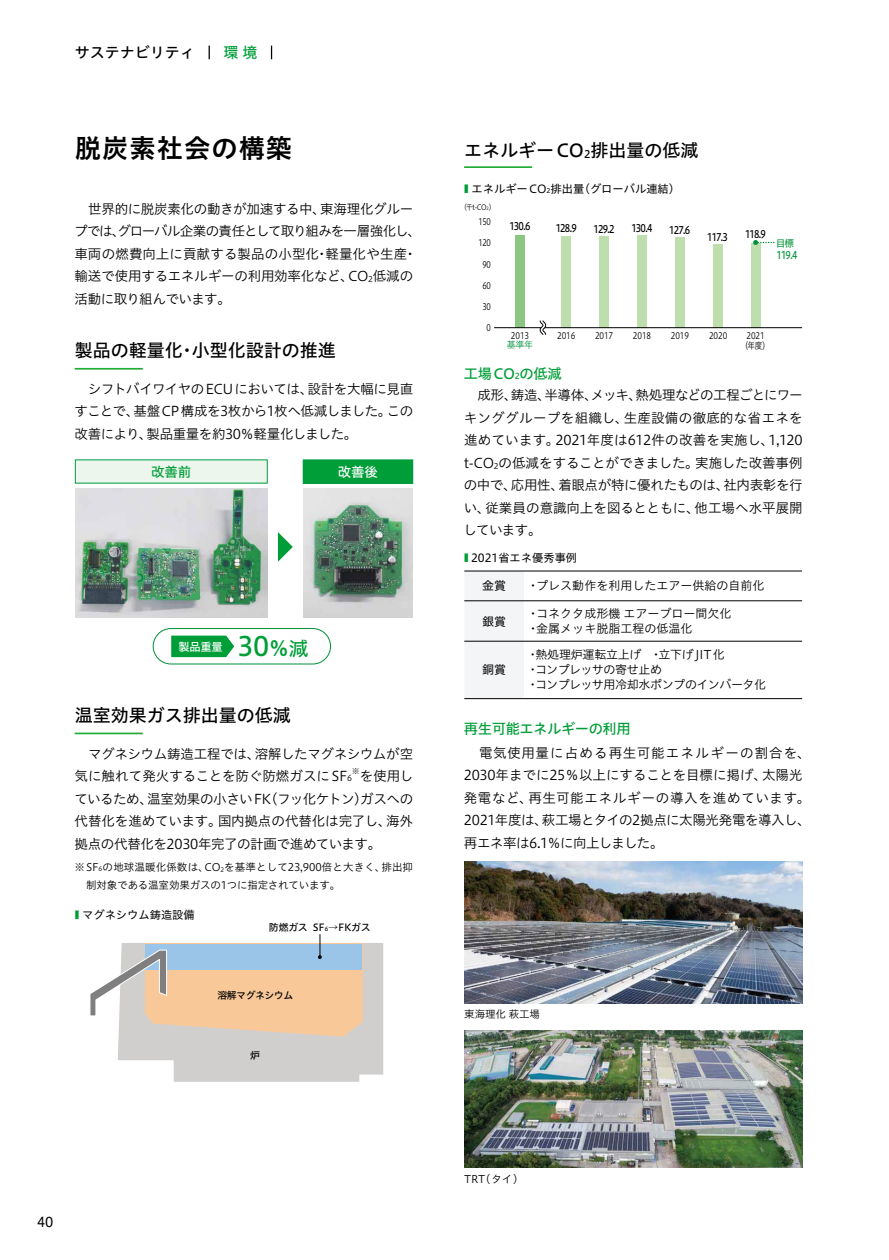
<style>
.page{position:relative;width:889px;height:1260px;background:#fff}
.page>*{position:absolute;margin:0;border:0;box-sizing:border-box;transform-origin:0 0}
.t1{font:26.55px "Hiragino UD Sans Std W5";color:#009e38}
.t2{font:26.25px "Hiragino UD Sans Std W6";letter-spacing:.04em;color:#000}
.t3{font:18px "Hiragino UD Sans Std W5";color:#000}
.t4{font:15px "Hiragino UD Sans Std W5";color:#000}
.t5{font:15px "Hiragino UD Sans Std W5";color:#009e38}
.t6{font:14.25px "Hiragino UD Sans Std W5";letter-spacing:-.025em;color:#009e38}
.t7{font:13.5px/22.5px "Hiragino UD Sans Std W3";letter-spacing:-.02em;color:#000;text-align:justify}
.t8{font:13.5px/22.5px "Hiragino UD Sans Std W3";color:#000}
.t9{font:13.5px "Hiragino UD Sans Std W5";color:#009e38}
.t10{font:13.5px "Hiragino UD Sans Std W5";color:#fff}
.t11{font:13.5px "Hiragino UD Sans Std W4";color:#000}
.t12{font:12px/15px "Hiragino UD Sans Std W3";letter-spacing:-.03em;color:#000}
.t13{font:12px/15px "Hiragino UD Sans Std W3";color:#000}
.t14{font:12px "Hiragino UD Sans Std W4";color:#000}
.t15{font:11.25px "Hiragino UD Sans Std W4";color:#000}
.t16{font:11.25px "Hiragino UD Sans Std W5";color:#fff}
.t17{font:10.5px/18px "Hiragino UD Sans Std W3";letter-spacing:-.01em;color:#000}
.t18{font:10.5px "Hiragino UD Sans Std W5";letter-spacing:-.105em;color:#000;scale:.85 1}
.t19{font:10.5px "Hiragino UD Sans Std W5";color:#00913a;scale:.85 1}
.t20{font:9.9px "Hiragino UD Sans Std W5";letter-spacing:-.045em;color:#000}
.t21{font:9.75px "Hiragino UD Sans Std W4";color:#00913a}
.t22{font:9px/10.5px "Hiragino UD Sans Std W3";letter-spacing:-.015em;color:#000;text-align:center;scale:.85 1}
.t23{font:9px "Hiragino UD Sans Std W3";letter-spacing:-.015em;color:#000;scale:.8 1}
.t24{font:9px "Hiragino UD Sans Std W3";color:#00913a}
.t25{font:7.8px "Hiragino UD Sans Std W3";color:#000}
.t26{font:7.5px "Hiragino UD Sans Std W3";color:#000;scale:.88 1}
.s1{font-size:7.8px}
.s2{font-family:"Hiragino UD Sans Std W6";font-size:21px}
.s3{font-size:19.65px}
.s4{font-size:8.1px}
.s5{font-size:6.3px}
.s6{font-size:6.15px}
.s7{color:#009e38}
.s8{font-size:5.7px}
.s9{font-size:6.6px}
.s10{font-size:4.35px}
.s11{font-size:8.25px}
</style>
<div class="page">
<hr style="left:75px;top:368px;width:68px;height:1px;background:#22ac38">
<hr style="left:75px;top:732px;width:68px;height:2px;background:#22ac38">
<hr style="left:464px;top:166px;width:68px;height:2px;background:#22ac38">
<img style="left:75px;top:488px;width:193px;height:129px">
<div style="left:75px;top:460px;width:192px;height:23px;background:#edf6ec"></div>
<img style="left:303px;top:488px;width:110px;height:129px">
<div style="left:303px;top:460px;width:109px;height:23px;background:#009e38"></div>
<div style="left:303px;top:459px;width:110px;height:24px;border:1px solid #009c40"></div>
<svg style="left:90px;top:934px;width:293px;height:147px"></svg>
<div style="left:464px;top:571px;width:59px;height:127px;background:#f4f5f7"></div>
<hr style="left:464px;top:570px;width:59px;height:1px;background:#000">
<hr style="left:523px;top:570px;width:278px;height:1px;background:#000">
<hr style="left:464px;top:600px;width:59px;height:1px;background:#000">
<hr style="left:523px;top:600px;width:278px;height:1px;background:#000">
<hr style="left:464px;top:641px;width:59px;height:1px;background:#000">
<hr style="left:523px;top:641px;width:278px;height:1px;background:#000">
<hr style="left:464px;top:698px;width:59px;height:1px;background:#000">
<hr style="left:523px;top:698px;width:278px;height:1px;background:#000">
<div style="left:750px;top:243px;width:10px;height:85px;background:#bfdeae"></div>
<div style="left:712px;top:244px;width:10px;height:84px;background:#bfdeae"></div>
<div style="left:675px;top:237px;width:9px;height:91px;background:#bfdeae"></div>
<div style="left:637px;top:235px;width:9px;height:93px;background:#bfdeae"></div>
<div style="left:599px;top:236px;width:9px;height:92px;background:#bfdeae"></div>
<div style="left:561px;top:236px;width:10px;height:92px;background:#bfdeae"></div>
<div style="left:515px;top:235px;width:9px;height:93px;background:#8bc782"></div>
<hr style="left:494px;top:327px;width:307px;height:1px;background:#000">
<svg style="left:539px;top:320px;width:7px;height:15px"></svg>
<svg style="left:753px;top:240px;width:21px;height:5px"></svg>
<img style="left:464px;top:861px;width:337px;height:142px">
<img style="left:464px;top:1030px;width:337px;height:137px">
<svg style="left:278px;top:532px;width:15px;height:30px"></svg>
<div style="left:153px;top:628px;width:177px;height:36px;border:1px solid #00903a;border-radius:18px"></div>
<svg style="left:171px;top:635px;width:63px;height:22px"></svg>
<svg style="left:208px;top:46px;width:2px;height:13px"></svg>
<svg style="left:271px;top:46px;width:1px;height:13px"></svg>
<p class="t4" style="left:75px;top:41px;width:121px">サステナビリティ</p>
<p class="t5" style="left:223px;top:41px;width:35px">環境</p>
<h2 class="t2" style="left:75px;top:127px;width:219px">脱炭素社会の構築</h2>
<p class="t7" style="left:74px;top:197px;width:348px;text-align:left">　世界的に脱炭素化の動きが加速する中、東海理化グループでは、グローバル企業の責任として取り組みを一層強化し、車両の燃費向上に貢献する製品の小型化・軽量化や生産・輸送で使用するエネルギーの利用効率化など、CO<span class="s1">2</span>低減の活動に取り組んでいます。</p>
<h3 class="t3" style="left:75px;top:337px;width:263px">製品の軽量化・小型化設計の推進</h3>
<p class="t7" style="left:74px;top:377px;width:340px">　シフトバイワイヤのECUにおいては、設計を大幅に見直すことで、基盤CP構成を3枚から1枚へ低減しました。この改善により、製品重量を約30％軽量化しました。</p>
<p class="t9" style="left:151px;top:461px;width:41px">改善前</p>
<p class="t10" style="left:338px;top:461px;width:41px">改善後</p>
<p class="t16" style="left:178px;top:638px;width:46px">製品重量</p>
<h1 class="t1" style="left:237px;top:625px;width:72px">30<span class="s2">％</span><span class="s3">減</span></h1>
<h3 class="t3" style="left:75px;top:701px;width:218px">温室効果ガス排出量の低減</h3>
<p class="t7" style="left:75px;top:741px;width:340px">　マグネシウム鋳造工程では、溶解したマグネシウムが空気に触れて発火することを防ぐ防燃ガスにSF<span class="s4">6</span></p>
<p class="t25" style="left:352px;top:765px;width:9px">※</p>
<p class="t7" style="left:74px;top:764px;width:340px;text-indent:285px">を使用しているため、温室効果の小さいFK（フッ化ケトン）ガスへの代替化を進めています。国内拠点の代替化は完了し、海外拠点の代替化を2030年完了の計画で進めています。</p>
<p class="t17" style="left:86px;top:858px;width:328px;text-indent:-12px">※SF<span class="s5">6</span>の地球温暖化係数は、CO<span class="s6">2</span>を基準として23,900倍と大きく、排出抑制対象である温室効果ガスの1つに指定されています。</p>
<p class="t15" style="left:75px;top:905px;width:121px"><span class="s7">■</span> マグネシウム鋳造設備</p>
<p class="t20" style="left:269px;top:919px;width:103px">防燃ガス SF<span class="s8">6</span>→FKガス</p>
<p class="t20" style="left:217px;top:988px;width:77px">溶解マグネシウム</p>
<p class="t20" style="left:250px;top:1047px;width:11px">炉</p>
<p class="t11" style="left:37px;top:1211px;width:18px">40</p>
<h3 class="t3" style="left:464px;top:136px;width:236px">エネルギーCO<sub>2</sub>排出量の低減</h3>
<p class="t15" style="left:464px;top:180px;width:217px"><span class="s7">■</span> エネルギーCO<span class="s9">2</span>排出量（グローバル連結）</p>
<p class="t26" style="left:460px;top:202px;width:41px">（千t-CO<span class="s10">2</span>）</p>
<p class="t23" style="left:478px;top:215px;width:17px">150</p>
<p class="t23" style="left:478px;top:236px;width:17px">120</p>
<p class="t23" style="left:482px;top:257px;width:12px">90</p>
<p class="t23" style="left:482px;top:279px;width:12px">60</p>
<p class="t23" style="left:482px;top:300px;width:12px">30</p>
<p class="t23" style="left:486px;top:321px;width:7px">0</p>
<p class="t18" style="left:509px;top:218px;width:26px">130.6</p>
<p class="t18" style="left:555px;top:220px;width:26px">128.9</p>
<p class="t18" style="left:593px;top:221px;width:26px">129.2</p>
<p class="t18" style="left:631px;top:220px;width:26px">130.4</p>
<p class="t18" style="left:669px;top:222px;width:26px">127.6</p>
<p class="t18" style="left:707px;top:229px;width:26px">117.3</p>
<p class="t18" style="left:745px;top:225px;width:26px">118.9</p>
<p class="t21" style="left:775px;top:236px;width:20px">目標</p>
<p class="t19" style="left:776px;top:247px;width:26px">119.4</p>
<p class="t22" style="left:557px;top:330px;width:23px">2016</p>
<p class="t22" style="left:511px;top:330px;width:23px">2013</p>
<p class="t22" style="left:595px;top:330px;width:23px">2017</p>
<p class="t22" style="left:632px;top:330px;width:23px">2018</p>
<p class="t22" style="left:670px;top:330px;width:23px">2019</p>
<p class="t22" style="left:708px;top:330px;width:23px">2020</p>
<p class="t24" style="left:507px;top:338px;width:28px">基準年</p>
<p class="t22" style="left:740px;top:330px;width:36px">2021<br>（年度）</p>
<p class="t6" style="left:464px;top:362px;width:99px">工場CO<span class="s11">2</span>の低減</p>
<p class="t7" style="left:463px;top:383px;width:340px">　成形、鋳造、半導体、メッキ、熱処理などの工程ごとにワーキンググループを組織し、生産設備の徹底的な省エネを進めています。2021年度は612件の改善を実施し、1,120 t-CO<span class="s1">2</span>の低減をすることができました。実施した改善事例の中で、応用性、着眼点が特に優れたものは、社内表彰を行い、従業員の意識向上を図るとともに、他工場へ水平展開しています。</p>
<p class="t15" style="left:464px;top:549px;width:114px"><span class="s7">■</span> 2021省エネ優秀事例</p>
<p class="t14" style="left:482px;top:577px;width:25px">金賞</p>
<p class="t13" style="left:527px;top:578px;width:238px">・プレス動作を利用したエアー供給の自前化</p>
<p class="t14" style="left:482px;top:612px;width:25px">銀賞</p>
<p class="t13" style="left:527px;top:605px;width:206px">・コネクタ成形機エアーブロー間欠化・金属メッキ脱脂工程の低温化</p>
<p class="t14" style="left:482px;top:661px;width:25px">銅賞</p>
<p class="t12" style="left:526px;top:646px;width:240px">・熱処理炉運転立上げ　・立下げJIT化<br>・コンプレッサの寄せ止め<br>・コンプレッサ用冷却水ポンプのインバータ化</p>
<p class="t6" style="left:464px;top:718px;width:168px">再生可能エネルギーの利用</p>
<p class="t8" style="left:464px;top:740px;width:348px">　電気使用量に占める再生可能エネルギーの割合を、<br>2030年までに25％以上にすることを目標に掲げ、太陽光発電など、再生可能エネルギーの導入を進めています。<br>2021年度は、萩工場とタイの2拠点に太陽光発電を導入し、再エネ率は6.1％に向上しました。</p>
<p class="t17" style="left:464px;top:1004px;width:77px">東海理化萩工場</p>
<p class="t17" style="left:464px;top:1169px;width:56px">TRT(タイ)</p>
</div>
